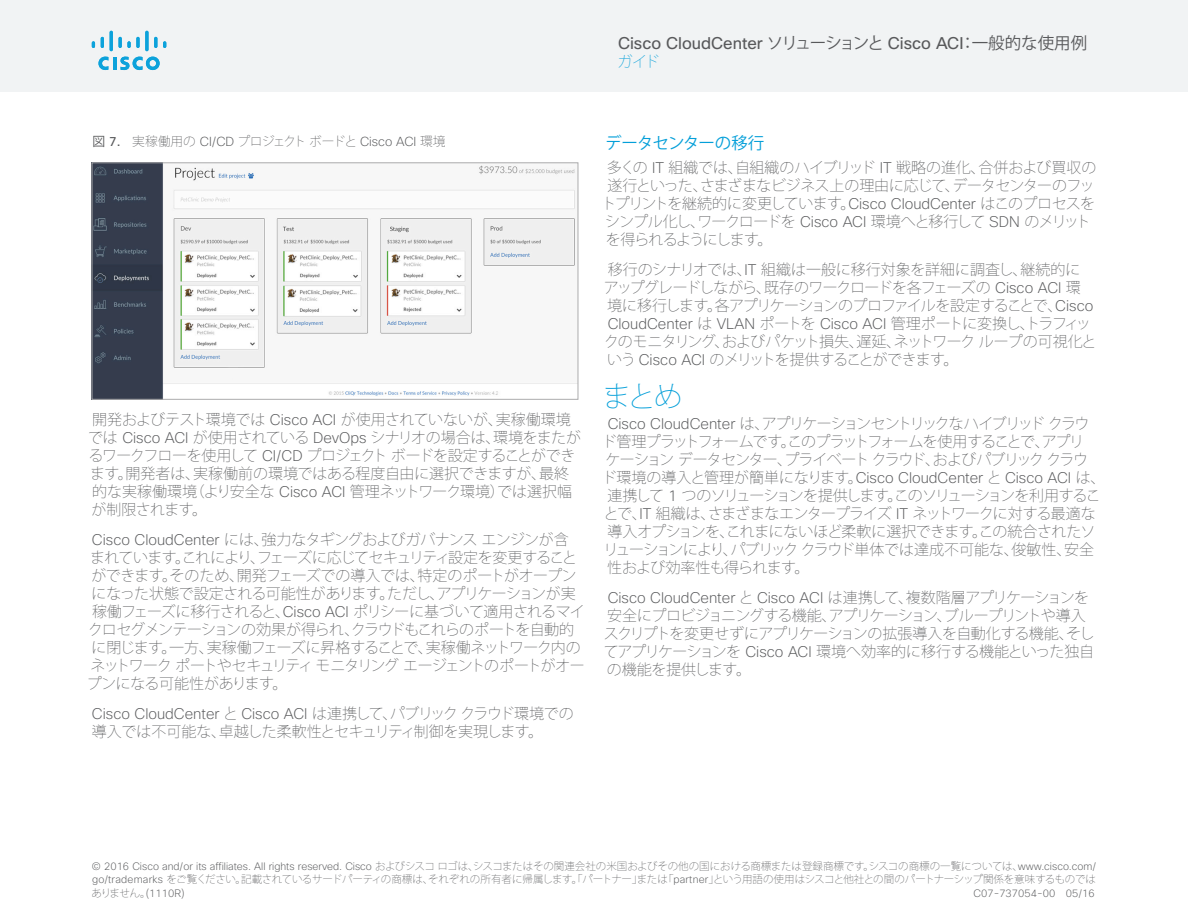
<style>
.page{position:relative;width:1188px;height:918px;background:#fff}
.page>*{position:absolute;margin:0;border:0;box-sizing:border-box;transform-origin:0 0}
.Subhead1{font:200 28.5px "Koz Go Pro";color:#049fd9}
.t1{font:16.5px "Cisco Sans";color:#58595b}
.Subhead3{font:16.5px "Koz Go Pro";letter-spacing:-.06em;color:#049fd9}
.Body{font:200 15px/18px "Koz Go Pro";letter-spacing:-.05em;color:#58595b}
.Body-2{font:200 15px/18px "Koz Go Pro";letter-spacing:-.02em;color:#58595b}
.Body-3{font:200 15px "Koz Go Pro";letter-spacing:-.03em;color:#58595b}
.Body-4{font:200 15px "Koz Go Pro";letter-spacing:-.09em;color:#58595b}
.Body-5{font:200 15px "Koz Go Pro";letter-spacing:-.07em;color:#58595b}
.Body-6{font:200 15px "Cisco Sans";color:#58595b}
.Body-7{font:200 15px "Koz Go Pro";letter-spacing:-.1em;color:#58595b}
.Body-8{font:200 15px "Koz Go Pro";letter-spacing:-.075em;color:#58595b}
.Body-9{font:200 15px "Koz Go Pro";color:#58595b}
.Body-10{font:200 15px "Koz Go Pro";letter-spacing:-.025em;color:#58595b}
.Body-11{font:200 15px "Koz Go Pro";letter-spacing:-.08em;color:#58595b}
.t2{font:200 15px "Koz Go Pro";color:#049fd9}
.FigureCaption{font:200 12.75px "Koz Go Pro";letter-spacing:-.015em;color:#58595b}
.Confidentiality{font:200 10.5px/13.5px "Koz Go Pro";letter-spacing:-.03em;color:#58595b;text-align:justify}
.Confidentiality-2{font:200 10.5px "Cisco Sans";color:#58595b}
.s1{font-family:"Koz Go Pro"}
.s2{font-weight:400}
.s3{font-family:"Cisco Sans";font-weight:400}
.s4{font-family:"Cisco Sans"}
</style>
<div class="page">
<div style="left:0;top:0;width:1188px;height:92px;background:#f1f3f4"></div>
<svg style="left:99px;top:57px;width:61px;height:13px"></svg>
<svg style="left:92px;top:41px;width:3px;height:7px"></svg>
<svg style="left:101px;top:37px;width:3px;height:11px"></svg>
<hr style="left:110px;top:31px;width:3px;height:20px;background:#0ca2db;border-radius:2px">
<svg style="left:119px;top:37px;width:12px;height:11px"></svg>
<svg style="left:136px;top:37px;width:4px;height:11px"></svg>
<svg style="left:145px;top:31px;width:4px;height:20px"></svg>
<svg style="left:154px;top:37px;width:3px;height:11px"></svg>
<svg style="left:163px;top:41px;width:3px;height:7px"></svg>
<img style="left:94px;top:165px;width:482px;height:233px">
<div style="left:92px;top:163px;width:486px;height:237px;border:1px solid #acacad"></div>
<p class="t1" style="left:618px;top:32px;width:471px">Cisco CloudCenter <span class="s1">ソリューションと</span> Cisco ACI<span class="s1">：一般的な使用例</span></p>
<p class="t2" style="left:618px;top:52px;width:43px">ガイド</p>
<p class="FigureCaption" style="left:93px;top:133px;width:355px"><span class="s2">図</span> <span class="s3">7.</span> 実稼働用の <span class="s4">CI/CD</span> プロジェクトボードと <span class="s4">Cisco ACI</span> 環境</p>
<p class="Body-2" style="left:88px;top:410px;width:495px">開発およびテスト環境では <span class="s4">Cisco ACI</span> が使用されていないが、実稼働環境では <span class="s4">Cisco ACI</span> が使用されている <span class="s4">DevOps</span> シナリオの場合は、環境をまたがるワークフローを使用して <span class="s4">CI/CD</span> プロジェクトボードを設定することができます。開発者は、実稼働前の環境ではある程度自由に選択できますが、最終的な実稼働環境（より安全な <span class="s4">Cisco ACI</span> 管理ネットワーク環境）では選択幅が制限されます。</p>
<p class="Body" style="left:92px;top:530px;width:478px"><span class="s4">Cisco CloudCenter</span> には、強力なタギングおよびガバナンスエンジンが含</p>
<p class="Body-5" style="left:90px;top:547px;width:489px">まれています。これにより、フェーズに応じてセキュリティ設定を変更すること</p>
<p class="Body-10" style="left:91px;top:565px;width:487px">ができます。そのため、開発フェーズでの導入では、特定のポートがオープン</p>
<p class="Body" style="left:92px;top:584px;width:486px">になった状態で設定される可能性があります。ただし、アプリケーションが実</p>
<p class="Body" style="left:92px;top:602px;width:494px">稼働フェーズに移行されると、<span class="s4">Cisco ACI</span> ポリシーに基づいて適用されるマイ</p>
<p class="Body" style="left:88px;top:620px;width:488px">クロセグメンテーションの効果が得られ、クラウドもこれらのポートを自動的</p>
<p class="Body" style="left:92px;top:638px;width:491px">に閉じます。一方、実稼働フェーズに昇格することで、実稼働ネットワーク内の</p>
<p class="Body-5" style="left:90px;top:655px;width:496px">ネットワークポートやセキュリティモニタリングエージェントのポートがオー</p>
<p class="Body-3" style="left:87px;top:673px;width:202px">プンになる可能性があります。</p>
<p class="Body-2" style="left:92px;top:704px;width:483px"><span class="s4">Cisco CloudCenter</span> と <span class="s4">Cisco ACI</span> は連携して、パブリッククラウド環境での導入では不可能な、卓越した柔軟性とセキュリティ制御を実現します。</p>
<p class="Subhead3" style="left:605px;top:132px;width:161px">データセンターの移行</p>
<p class="Body-9" style="left:607px;top:157px;width:491px">多くの <span class="s4">IT</span> 組織では、自組織のハイブリッド <span class="s4">IT</span> 戦略の進化、合併および買収の</p>
<p class="Body" style="left:608px;top:176px;width:489px">遂行といった、さまざまなビジネス上の理由に応じて、データセンターのフッ</p>
<p class="Body" style="left:602px;top:194px;width:495px">トプリントを継続的に変更しています。<span class="s4">Cisco CloudCenter</span> はこのプロセスを</p>
<p class="Body-8" style="left:605px;top:211px;width:487px">シンプル化し、ワークロードを <span class="s4">Cisco ACI</span> 環境へと移行して <span class="s4">SDN</span> のメリット</p>
<p class="Body-11" style="left:606px;top:229px;width:168px">を得られるようにします。</p>
<p class="Body" style="left:604px;top:260px;width:494px">移行のシナリオでは、<span class="s4">IT</span> 組織は一般に移行対象を詳細に調査し、継続的に<br>アップグレードしながら、既存のワークロードを各フェーズの <span class="s4">Cisco ACI</span> 環境に移行します。各アプリケーションのプロファイルを設定することで、<span class="s4">Cisco CloudCenter</span> は <span class="s4">VLAN</span> ポートを <span class="s4">Cisco ACI</span> 管理ポートに変換し、トラフィックのモニタリング、およびパケット損失、遅延、ネットワークループの可視化という <span class="s4">Cisco ACI</span> のメリットを提供することができます。</p>
<p class="Subhead1" style="left:602px;top:377px;width:81px">まとめ</p>
<p class="Body-7" style="left:608px;top:414px;width:483px"><span class="s4">Cisco CloudCenter</span> は、アプリケーションセントリックなハイブリッドクラウ</p>
<p class="Body-4" style="left:602px;top:432px;width:484px">ド管理プラットフォームです。このプラットフォームを使用することで、アプリ</p>
<p class="Body" style="left:605px;top:451px;width:484px">ケーションデータセンター、プライベートクラウド、およびパブリッククラウ</p>
<p class="Body-6" style="left:602px;top:469px;width:505px"><span class="s1">ド環境の導入と管理が簡単になります。</span>Cisco CloudCenter <span class="s1">と</span> Cisco ACI <span class="s1">は、</span></p>
<p class="Body-4" style="left:608px;top:486px;width:495px">連携して <span class="s4">1</span> つのソリューションを提供します。このソリューションを利用するこ</p>
<p class="Body" style="left:604px;top:505px;width:494px">とで、<span class="s4">IT</span> 組織は、さまざまなエンタープライズ <span class="s4">IT</span> ネットワークに対する最適な</p>
<p class="Body-3" style="left:608px;top:522px;width:489px">導入オプションを、これまにないほど柔軟に選択できます。この統合されたソ</p>
<p class="Body-3" style="left:604px;top:540px;width:492px">リューションにより、パブリッククラウド単体では達成不可能な、俊敏性、安全</p>
<p class="Body" style="left:607px;top:559px;width:204px">性および効率性も得られます。</p>
<p class="Body" style="left:604px;top:589px;width:492px"><span class="s4">Cisco CloudCenter</span> と <span class="s4">Cisco ACI</span> は連携して、複数階層アプリケーションを安全にプロビジョニングする機能、アプリケーション、ブループリントや導入スクリプトを変更せずにアプリケーションの拡張導入を自動化する機能、そしてアプリケーションを <span class="s4">Cisco ACI</span> 環境へ効率的に移行する機能といった独自の機能を提供します。</p>
<p class="Confidentiality" style="left:91px;top:859px;width:1006px"><span class="s4">© 2016 Cisco and/or its affiliates. All rights reserved. Cisco</span> およびシスコロゴは、シスコまたはその関連会社の米国およびその他の国における商標または登録商標です。シスコの商標の一覧については、<span class="s4">www.cisco.com/ go/trademarks</span> をご覧ください。記載されているサードパーティの商標は、それぞれの所有者に帰属します。「パートナー」または「<span class="s4">partner</span>」という用語の使用はシスコと他社との間のパートナーシップ関係を意味するものではありません。<span class="s4">(1110R)</span></p>
<p class="Confidentiality-2" style="left:974px;top:886px;width:123px">C07-737054-00 05/16</p>
</div>
